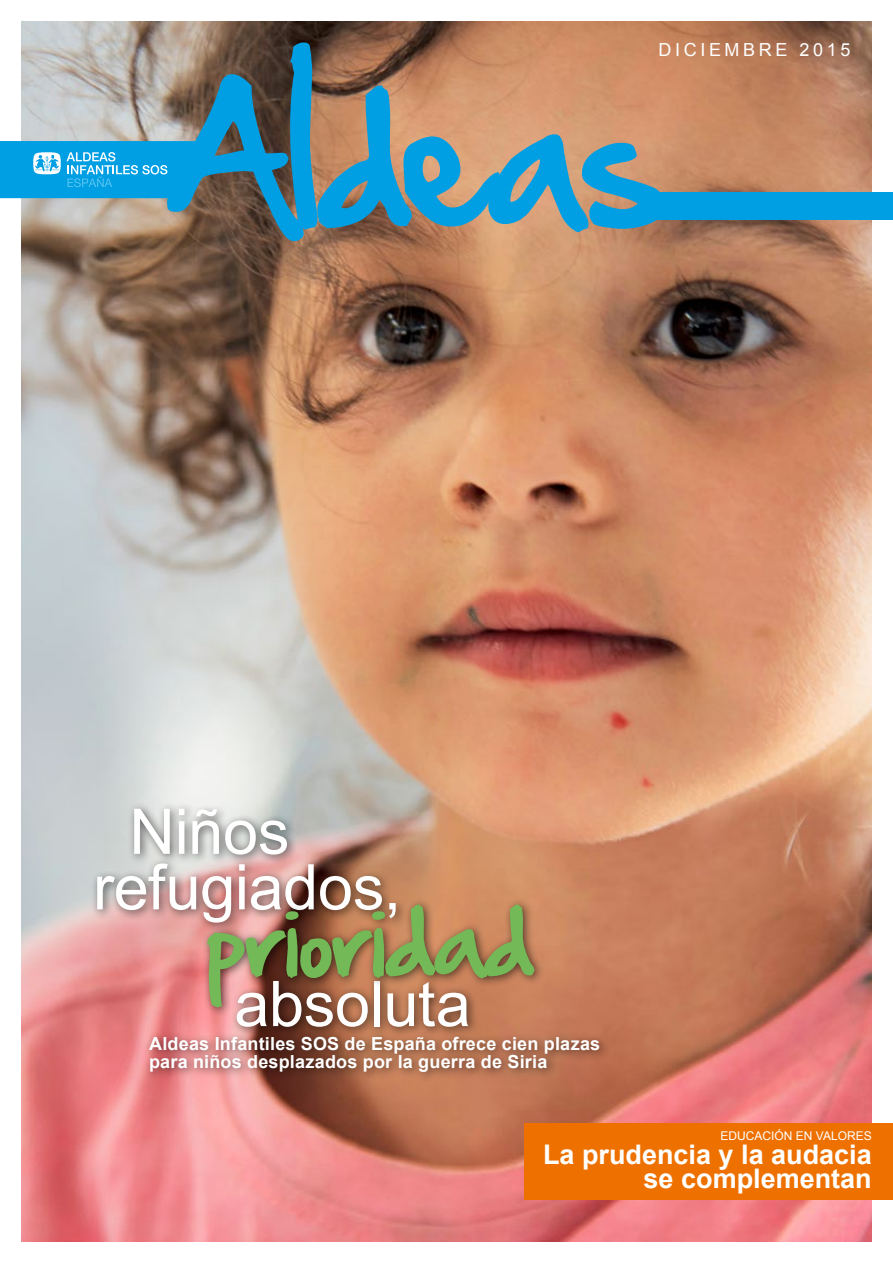
<style>
.page{position:relative;width:893px;height:1263px;background:#fff}
.page>*{position:absolute;margin:0;border:0;box-sizing:border-box;transform-origin:0 0}
.t1{font:84.15px "Hand Of Sean";letter-spacing:.005em;color:#73b957}
.t2{font:63px/55.5px "Arial";color:#fff}
.t3{font:700 27px/24px "Arial";color:#fff;text-align:right}
.t4{font:700 18px/18px "Arial";letter-spacing:.01em;color:#fff}
.t5{font:18px "Arial";letter-spacing:.2em;color:#fff}
.t6{font:12px "Arial";color:#fff}
</style>
<div class="page">
<img style="left:21px;top:21px;width:851px;height:1221px">
<div style="left:525px;top:1123px;width:368px;height:76px;background:#ee7100"></div>
<svg style="left:150px;top:43px;width:515px;height:198px;background:#7e8886"></svg>
<svg style="left:0;top:141px;width:199px;height:57px;background:#17a6e4"></svg>
<div style="left:653px;top:192px;width:240px;height:28px;background:#009ee3"></div>
<div style="left:91px;top:802px;width:316px;height:131px;background:#000;opacity:.6"></div>
<div style="left:143px;top:1030px;width:467px;height:53px;background:#000;opacity:.6"></div>
<div style="left:230px;top:974px;width:249px;height:63px;background:#000;opacity:.6"></div>
<div style="left:201px;top:897px;width:344px;height:121px;background:#000;opacity:.6"></div>
<p class="t5" style="left:659px;top:39px;width:193px">DICIEMBRE 2015</p>
<p class="t2" style="left:93px;top:804px;width:310px;text-indent:36px">N IÑOS<br>REFUGIADOS,</p>
<p class="t1" style="left:206px;top:865px;width:326px">prioridad</p>
<p class="t2" style="left:234px;top:976px;width:238px">ABSOLUTA</p>
<p class="t4" style="left:149px;top:1035px;width:453px">Aldeas Infantiles SOS de España ofrece cien plazas para niños desplazados por la guerra de Siria</p>
<p class="t6" style="left:721px;top:1129px;width:153px">EDUCACIÓN EN VALORES</p>
<p class="t3" style="left:543px;top:1143px;width:330px">La prudencia y la audacia se complementan</p>
</div>
